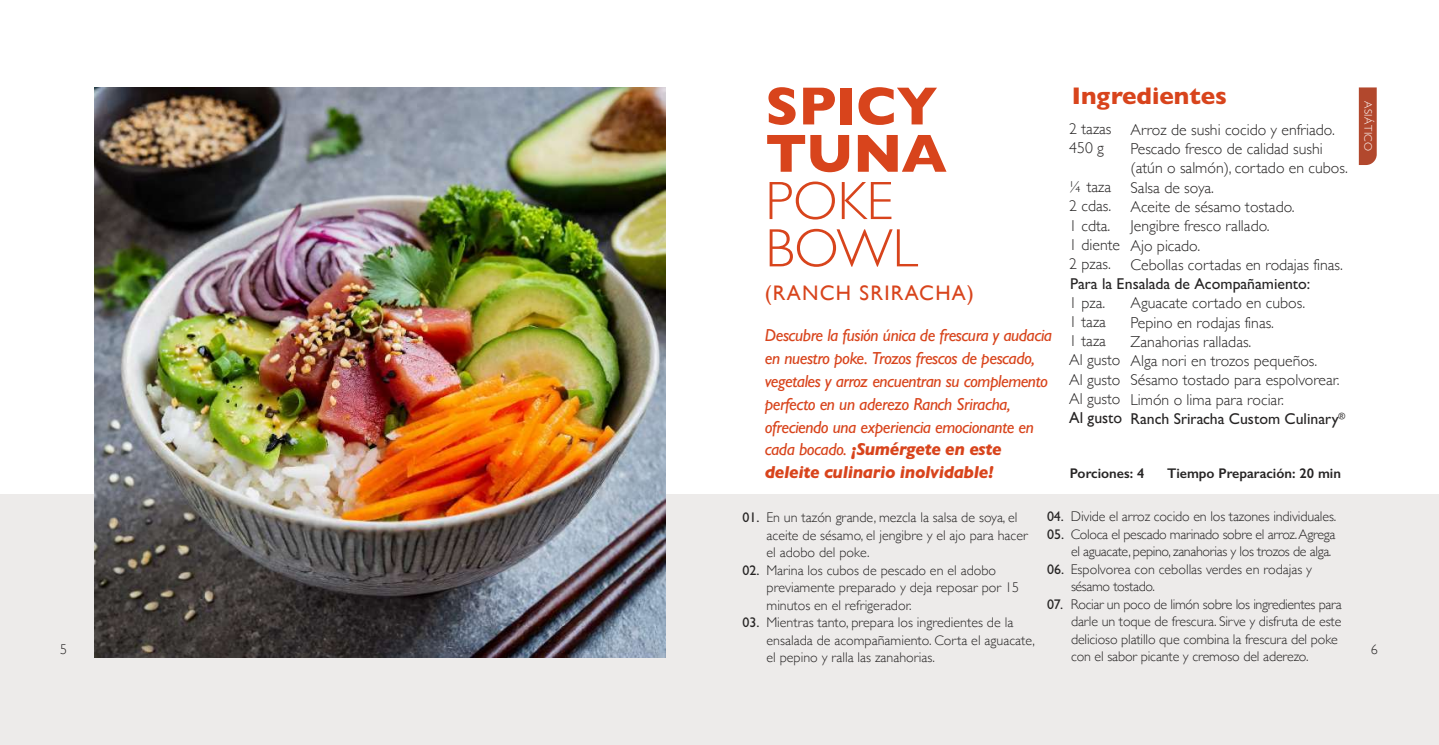
<style>
.page{position:relative;width:1439px;height:745px;background:#fff}
.page>*{position:absolute;margin:0;border:0;box-sizing:border-box;transform-origin:0 0}
.t1{font:800 54.25px/47.2px "Gill Sans";color:#d8441c}
.t2{font:300 54.25px/47.2px "Gill Sans";color:#d8441c}
.t3{font:800 24.32px "Gill Sans";color:#d8441c}
.t4{font:21px "Gill Sans";letter-spacing:.06em;color:#d8441c}
.t5{font:italic 500 17.5px/22.8px "Gill Sans";letter-spacing:-.025em;color:#d8441c}
.t6{font:300 15.75px/19.2px "Gill Sans";color:#262424}
.t7{font:500 15.75px "Gill Sans";color:#262424}
.t8{font:15.75px "Gill Sans";color:#262424}
.t9{font:300 14px/17.5px "Gill Sans";color:#262424}
.t10{font:300 14px/17.5px "Gill Sans";letter-spacing:-.025em;color:#262424;text-align:right}
.t11{font:600 14px "Gill Sans";color:#262424}
.t12{font:300 11.03px "Gill Sans";letter-spacing:.04em;color:#fff}
.s1{font-weight:800}
.s2{font-weight:500}
</style>
<div class="page">
<div style="left:0;top:494px;width:1439px;height:250px;background:#edebea"></div>
<img style="left:94px;top:87px;width:571px;height:570px">
<svg style="left:1358px;top:87px;width:18px;height:78px"></svg>
<p class="t9" style="left:60px;top:639px;width:8px">5</p>
<h1 class="t1" style="left:765px;top:82px;width:183px">SPICY<br>TUNA</h1>
<h1 class="t2" style="left:765px;top:175px;width:154px">POKE<br>BOWL</h1>
<h3 class="t4" style="left:765px;top:281px;width:211px">(RANCH SRIRACHA)</h3>
<p class="t5" style="left:765px;top:324px;width:289px">Descubre la fusión única de frescura y audacia en nuestro poke. Trozos frescos de pescado, vegetales y arroz encuentran su complemento perfecto en un aderezo Ranch Sriracha, ofreciendo una experiencia emocionante en cada bocado. <span class="s1">¡Sumérgete en este deleite culinario inolvidable!</span></p>
<h2 class="t3" style="left:1072px;top:82px;width:157px">Ingredientes</h2>
<p class="t6" style="left:1069px;top:119px;width:44px">2 tazas<br>450 g</p>
<p class="t6" style="left:1069px;top:176px;width:52px">¼ taza<br>2 cdas.<br>1 cdta.<br>1 diente<br>2 pzas.</p>
<p class="t6" style="left:1069px;top:292px;width:53px">1 pza.<br>1 taza<br>1 taza<br>Al gusto<br>Al gusto<br>Al gusto</p>
<p class="t8" style="left:1069px;top:408px;width:54px">Al gusto</p>
<p class="t6" style="left:1130px;top:119px;width:219px">Arroz de sushi cocido y enfriado.<br>Pescado fresco de calidad sushi (atún o salmón), cortado en cubos.<br>Salsa de soya.<br>Aceite de sésamo tostado.<br>Jengibre fresco rallado.<br>Ajo picado.<br>Cebollas cortadas en rodajas finas.</p>
<p class="t6" style="left:1130px;top:292px;width:216px">Aguacate cortado en cubos.<br>Pepino en rodajas finas.<br>Zanahorias ralladas.<br>Alga nori en trozos pequeños.<br>Sésamo tostado para espolvorear.<br>Limón o lima para rociar.<br><span class="s2">Ranch Sriracha Custom Culinary</span><sup>®</sup></p>
<p class="t7" style="left:1070px;top:274px;width:242px">Para la Ensalada de Acompañamiento:</p>
<p class="t11" style="left:1070px;top:464px;width:76px">Porciones: 4</p>
<p class="t11" style="left:1167px;top:464px;width:175px">Tiempo Preparación: 20 min</p>
<p class="t9" style="left:766px;top:508px;width:263px;text-indent:-24px"><span class="s2">01.</span> En un tazón grande, mezcla la salsa de soya, el aceite de sésamo, el jengibre y el ajo para hacer el adobo del poke.</p>
<p class="t9" style="left:766px;top:560px;width:254px;text-indent:-24px"><span class="s2">02.</span> Marina los cubos de pescado en el adobo previamente preparado y deja reposar por 15 minutos en el refrigerador.</p>
<p class="t9" style="left:766px;top:613px;width:270px;text-indent:-24px"><span class="s2">03.</span> Mientras tanto, prepara los ingredientes de la ensalada de acompañamiento. Corta el aguacate, el pepino y ralla las zanahorias.</p>
<p class="t9" style="left:1047px;top:506px;width:291px"><span class="s2">04.</span> Divide el arroz cocido en los tazones individuales.</p>
<p class="t10" style="left:1047px;top:524px;width:290px"><span class="s2">05.</span> Coloca el pescado marinado sobre el arroz. Agrega el aguacate, pepino, zanahorias y los trozos de alga.</p>
<p class="t9" style="left:1071px;top:559px;width:243px;text-indent:-24px"><span class="s2">06.</span> Espolvorea con cebollas verdes en rodajas y sésamo tostado.</p>
<p class="t9" style="left:1071px;top:594px;width:272px;text-indent:-24px"><span class="s2">07.</span> Rociar un poco de limón sobre los ingredientes para darle un toque de frescura. Sirve y disfruta de este delicioso platillo que combina la frescura del poke con el sabor picante y cremoso del aderezo.</p>
<p class="t12" style="left:1377px;top:101px;width:52px;rotate:90deg">ASIÁTICO</p>
<p class="t9" style="left:1370px;top:639px;width:8px">6</p>
</div>
